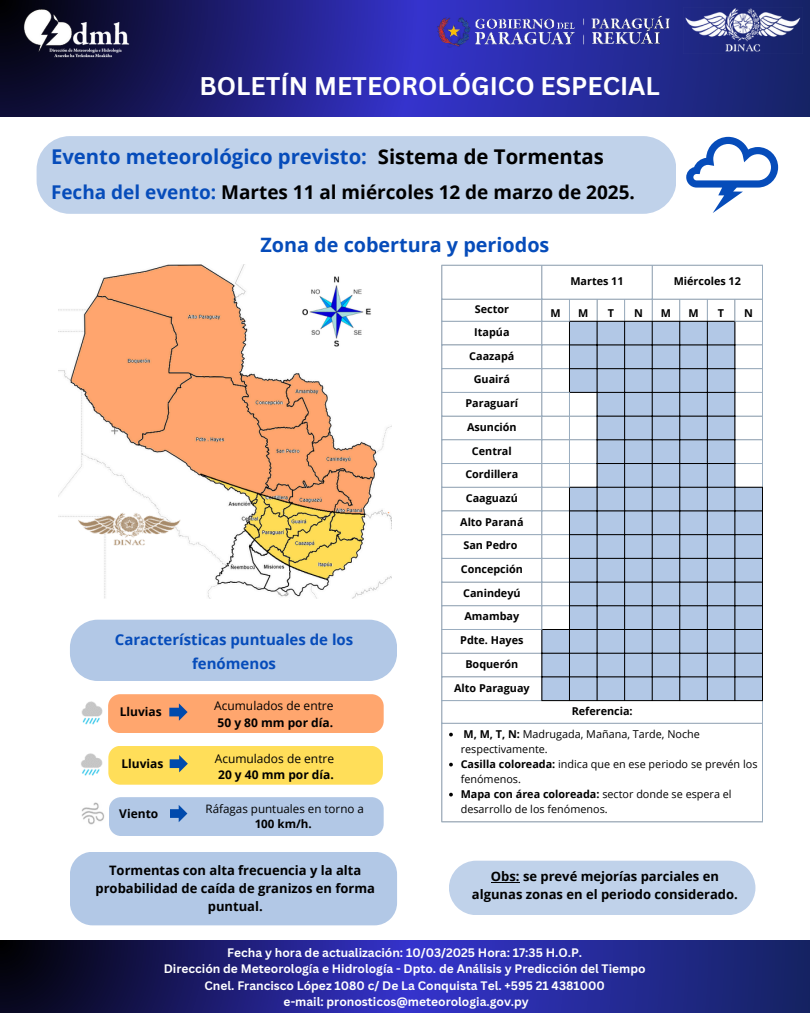
<style>
.page{position:relative;width:810px;height:1013px;background:#fff}
.page>*{position:absolute;margin:0;border:0;box-sizing:border-box;transform-origin:0 0}
.t1{font:700 24.9px "Canva Sans";color:#fff}
.t2{font:700 20.3px "Open Sans";color:#064cba}
.t3{font:700 19.8px "Open Sans";color:#064cba}
.t4{font:700 19px "Open Sans";color:#000}
.t5{font:700 15px/24px "Open Sans";color:#064cba;text-align:center}
.t6{font:700 13px/18px "Open Sans";color:#000;text-align:center}
.t7{font:700 12px/16.5px "Canva Sans";color:#fff;text-align:center}
.t8{font:12px/16.5px "Open Sans";color:#000}
.t9{font:700 12px "Open Sans";color:#000}
.t10{font:11.6px/15.4px "Open Sans";color:#000;text-align:center}
.t11{font:700 10.8px "Open Sans";color:#000}
.t12{font:10.8px/15px "Open Sans";color:#000}
.s1{color:#000}
.s2{color:#064cba}
.s3{font-weight:700}
</style>
<div class="page">
<svg style="left:0;top:0;width:810px;height:116px;background:#1f217d"></svg>
<img style="left:683px;top:8px;width:119px;height:45px">
<img style="left:24px;top:9px;width:105px;height:49px">
<svg style="left:686px;top:137px;width:92px;height:76px"></svg>
<div style="left:37px;top:136px;width:639px;height:78px;background:#c0d2ea;border-radius:33px"></div>
<svg style="left:0;top:941px;width:810px;height:71px;background:#1f227f"></svg>
<img style="left:418px;top:4px;width:265px;height:75px">
<img style="left:59px;top:265px;width:333px;height:333px">
<img style="left:76px;top:512px;width:106px;height:34px">
<img style="left:302px;top:277px;width:69px;height:69px">
<div style="left:449px;top:860px;width:306px;height:55px;background:#c0d2ea"></div>
<svg style="left:442px;top:266px;width:320px;height:555px"></svg>
<svg style="left:542px;top:322px;width:220px;height:378px;fill:#b2c8e6"></svg>
<svg style="left:449px;top:732px;width:4px;height:4px"></svg>
<svg style="left:449px;top:762px;width:4px;height:4px"></svg>
<svg style="left:449px;top:792px;width:4px;height:4px"></svg>
<hr style="left:441px;top:266px;width:1px;height:555px;background:#9aadbf">
<hr style="left:541px;top:266px;width:1px;height:363px;background:#9aadbf">
<svg style="left:569px;top:300px;width:1px;height:21px"></svg>
<hr style="left:569px;top:393px;width:1px;height:94px;background:#9aadbf">
<svg style="left:597px;top:300px;width:1px;height:21px"></svg>
<svg style="left:624px;top:300px;width:1px;height:21px"></svg>
<hr style="left:652px;top:266px;width:1px;height:55px;background:#9aadbf">
<svg style="left:679px;top:300px;width:1px;height:21px"></svg>
<svg style="left:707px;top:300px;width:1px;height:21px"></svg>
<hr style="left:762px;top:266px;width:1px;height:221px;background:#9aadbf">
<hr style="left:762px;top:701px;width:1px;height:120px;background:#9aadbf">
<hr style="left:441px;top:265px;width:322px;height:1px;background:#9aadbf">
<hr style="left:441px;top:299px;width:322px;height:1px;background:#9aadbf">
<hr style="left:441px;top:321px;width:129px;height:1px;background:#9aadbf">
<svg style="left:734px;top:299px;width:28px;height:23px"></svg>
<hr style="left:441px;top:344px;width:128px;height:1px;background:#9aadbf">
<svg style="left:735px;top:344px;width:27px;height:1px"></svg>
<hr style="left:441px;top:368px;width:128px;height:1px;background:#9aadbf">
<svg style="left:735px;top:368px;width:27px;height:1px"></svg>
<hr style="left:441px;top:392px;width:129px;height:1px;background:#9aadbf">
<svg style="left:735px;top:392px;width:27px;height:1px"></svg>
<hr style="left:441px;top:415px;width:156px;height:1px;background:#9aadbf">
<svg style="left:735px;top:415px;width:27px;height:1px"></svg>
<hr style="left:441px;top:439px;width:156px;height:1px;background:#9aadbf">
<svg style="left:735px;top:439px;width:27px;height:1px"></svg>
<hr style="left:441px;top:463px;width:156px;height:1px;background:#9aadbf">
<svg style="left:735px;top:463px;width:27px;height:1px"></svg>
<hr style="left:441px;top:487px;width:129px;height:1px;background:#9aadbf">
<hr style="left:441px;top:510px;width:128px;height:1px;background:#9aadbf">
<hr style="left:441px;top:534px;width:128px;height:1px;background:#9aadbf">
<hr style="left:441px;top:558px;width:128px;height:1px;background:#9aadbf">
<hr style="left:441px;top:581px;width:128px;height:1px;background:#9aadbf">
<hr style="left:441px;top:605px;width:128px;height:1px;background:#9aadbf">
<hr style="left:441px;top:629px;width:101px;height:1px;background:#9aadbf">
<hr style="left:441px;top:652px;width:100px;height:1px;background:#9aadbf">
<hr style="left:441px;top:676px;width:100px;height:1px;background:#9aadbf">
<hr style="left:441px;top:700px;width:100px;height:1px;background:#9aadbf">
<hr style="left:441px;top:722px;width:322px;height:1px;background:#9aadbf">
<hr style="left:441px;top:821px;width:322px;height:1px;background:#9aadbf">
<hr style="left:541px;top:630px;width:1px;height:70px;background:#000">
<hr style="left:569px;top:322px;width:1px;height:70px;background:#000">
<hr style="left:569px;top:487px;width:1px;height:213px;background:#000">
<hr style="left:597px;top:322px;width:1px;height:378px;background:#000">
<hr style="left:624px;top:322px;width:1px;height:378px;background:#000">
<hr style="left:652px;top:322px;width:1px;height:378px;background:#000">
<hr style="left:679px;top:322px;width:1px;height:378px;background:#000">
<hr style="left:707px;top:322px;width:1px;height:378px;background:#000">
<hr style="left:734px;top:322px;width:1px;height:378px;background:#000">
<hr style="left:762px;top:487px;width:1px;height:213px;background:#000">
<hr style="left:570px;top:321px;width:164px;height:1px;background:#000">
<hr style="left:569px;top:344px;width:166px;height:1px;background:#000">
<hr style="left:569px;top:368px;width:166px;height:1px;background:#000">
<hr style="left:570px;top:392px;width:165px;height:1px;background:#000">
<hr style="left:597px;top:415px;width:138px;height:1px;background:#000">
<hr style="left:597px;top:439px;width:138px;height:1px;background:#000">
<hr style="left:597px;top:463px;width:138px;height:1px;background:#000">
<hr style="left:570px;top:487px;width:193px;height:1px;background:#000">
<hr style="left:569px;top:510px;width:194px;height:1px;background:#000">
<hr style="left:569px;top:534px;width:194px;height:1px;background:#000">
<hr style="left:569px;top:558px;width:194px;height:1px;background:#000">
<hr style="left:569px;top:581px;width:194px;height:1px;background:#000">
<hr style="left:569px;top:605px;width:194px;height:1px;background:#000">
<hr style="left:542px;top:629px;width:221px;height:1px;background:#000">
<hr style="left:541px;top:652px;width:222px;height:1px;background:#000">
<hr style="left:541px;top:676px;width:222px;height:1px;background:#000">
<hr style="left:541px;top:700px;width:222px;height:1px;background:#000">
<div style="left:70px;top:619px;width:327px;height:62px;background:#b2c8e6"></div>
<img style="left:81px;top:701px;width:22px;height:24px">
<div style="left:108px;top:694px;width:276px;height:39px;background:#ffa66e"></div>
<img style="left:81px;top:753px;width:22px;height:23px">
<div style="left:108px;top:746px;width:275px;height:38px;background:#ffde59"></div>
<div style="left:70px;top:852px;width:327px;height:73px;background:#b2c8e6"></div>
<div style="left:109px;top:797px;width:275px;height:39px;background:#b2c8e6"></div>
<img style="left:81px;top:802px;width:24px;height:23px">
<h2 class="t1" style="left:199px;top:68px;width:462px">BOLETÍN METEOROLÓGICO ESPECIAL</h2>
<p class="t2" style="left:51px;top:143px;width:555px">Evento meteorológico previsto: <span class="s1">Sistema de Tormentas</span></p>
<p class="t4" style="left:51px;top:179px;width:585px"><span class="s2">Fecha del evento:</span> Martes 11 al miércoles 12 de marzo de 2025.</p>
<p class="t3" style="left:261px;top:231px;width:290px">Zona de cobertura y periodos</p>
<p class="t5" style="left:115px;top:627px;width:240px">Características puntuales de los fenómenos</p>
<p class="t9" style="left:120px;top:703px;width:44px">Lluvias</p>
<p class="t8" style="left:214px;top:697px;width:121px">Acumulados de entre<br><span class="s3">50 y 80 mm por día.</span></p>
<p class="t9" style="left:121px;top:755px;width:43px">Lluvias</p>
<p class="t8" style="left:215px;top:749px;width:121px">Acumulados de entre<br><span class="s3">20 y 40 mm por día.</span></p>
<p class="t9" style="left:119px;top:805px;width:41px">Viento</p>
<p class="t10" style="left:206px;top:800px;width:160px">Ráfagas puntuales en torno a<br><span class="s3">100 km/h.</span></p>
<p class="t6" style="left:96px;top:861px;width:281px">Tormentas con alta frecuencia y la alta probabilidad de caída de granizos en forma puntual.</p>
<p class="t11" style="left:475px;top:301px;width:36px">Sector</p>
<h5 class="t11" style="left:474px;top:324px;width:37px">Itapúa</h5>
<p class="t11" style="left:469px;top:348px;width:47px">Caazapá</p>
<h4 class="t11" style="left:474px;top:372px;width:38px">Guairá</h4>
<p class="t11" style="left:466px;top:395px;width:54px">Paraguarí</p>
<p class="t11" style="left:467px;top:419px;width:51px">Asunción</p>
<p class="t11" style="left:472px;top:443px;width:41px">Central</p>
<p class="t11" style="left:465px;top:466px;width:55px">Cordillera</p>
<p class="t11" style="left:466px;top:490px;width:54px">Caaguazú</p>
<p class="t11" style="left:460px;top:514px;width:65px">Alto Paraná</p>
<p class="t11" style="left:463px;top:538px;width:56px">San Pedro</p>
<p class="t11" style="left:461px;top:561px;width:64px">Concepción</p>
<p class="t11" style="left:463px;top:585px;width:59px">Canindeyú</p>
<p class="t11" style="left:465px;top:609px;width:56px">Amambay</p>
<p class="t11" style="left:460px;top:632px;width:65px">Pdte. Hayes</p>
<p class="t11" style="left:465px;top:656px;width:55px">Boquerón</p>
<p class="t11" style="left:454px;top:680px;width:77px">Alto Paraguay</p>
<p class="t11" style="left:570px;top:273px;width:55px">Martes 11</p>
<h2 class="t11" style="left:674px;top:273px;width:69px">Miércoles 12</h2>
<p class="t11" style="left:551px;top:305px;width:12px">M</p>
<p class="t11" style="left:578px;top:305px;width:12px">M</p>
<h3 class="t11" style="left:608px;top:305px;width:8px">T</h3>
<p class="t11" style="left:634px;top:305px;width:10px">N</p>
<h4 class="t11" style="left:661px;top:305px;width:12px">M</h4>
<h5 class="t11" style="left:688px;top:305px;width:12px">M</h5>
<p class="t11" style="left:718px;top:305px;width:8px">T</p>
<h4 class="t11" style="left:744px;top:305px;width:10px">N</h4>
<p class="t11" style="left:572px;top:703px;width:63px">Referencia:</p>
<p class="t12" style="left:461px;top:726px;width:241px"><span class="s3">M, M, T, N:</span> Madrugada, Mañana, Tarde, Noche respectivamente.</p>
<p class="t12" style="left:461px;top:756px;width:298px"><span class="s3">Casilla coloreada:</span> indica que en ese periodo se prevén los fenómenos.</p>
<p class="t12" style="left:461px;top:786px;width:272px"><span class="s3">Mapa con área coloreada:</span> sector donde se espera el desarrollo de los fenómenos.</p>
<p class="t6" style="left:472px;top:867px;width:267px">Obs: se prevé mejorías parciales en algunas zonas en el periodo considerado.</p>
<h1 class="t7" style="left:164px;top:943px;width:483px">Fecha y hora de actualización: 10/03/2025 Hora: 17:35 H.O.P.<br>Dirección de Meteorología e Hidrología - Dpto. de Análisis y Predicción del Tiempo Cnel. Francisco López 1080 c/ De La Conquista Tel. +595 21 4381000<br>e-mail: pronosticos@meteorologia.gov.py</h1>
</div>
